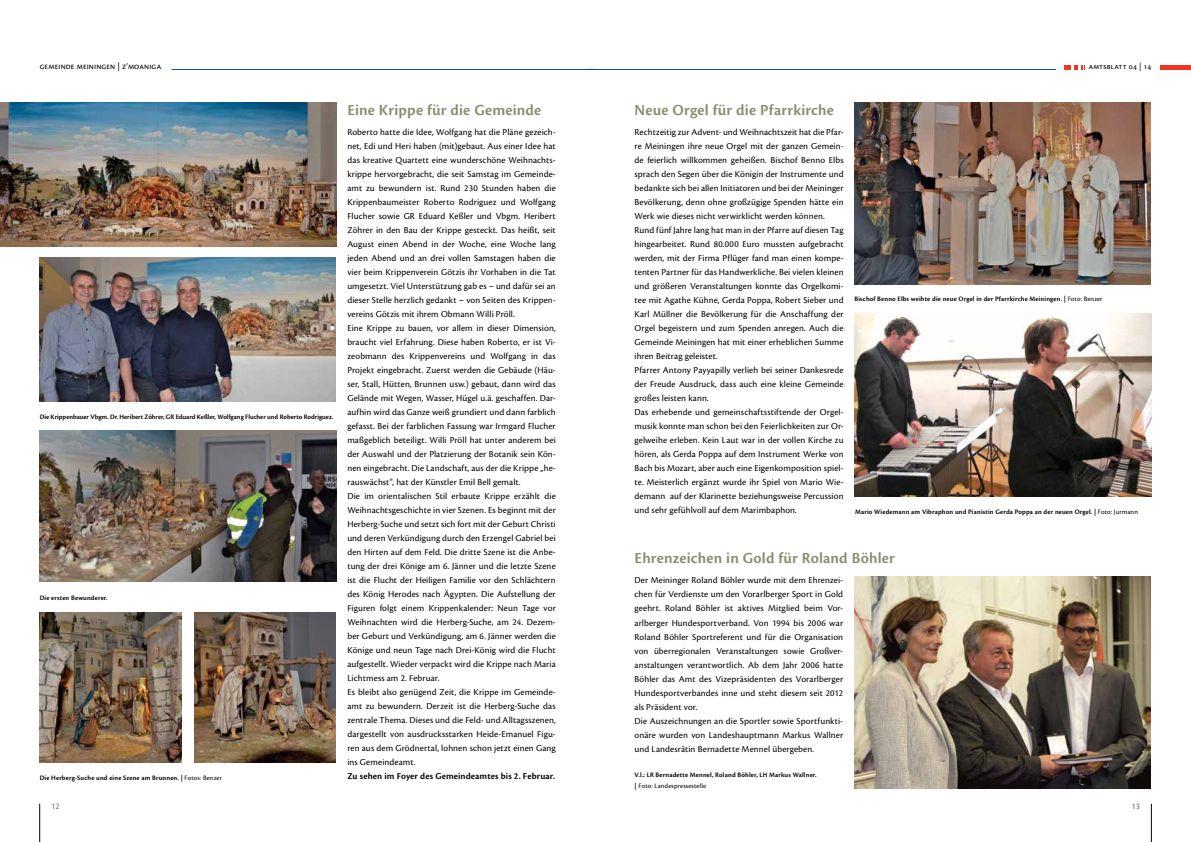
<style>
.page{position:relative;width:1191px;height:842px;background:#fff}
.page>*{position:absolute;margin:0;border:0;box-sizing:border-box;transform-origin:0 0}
.t1{font:600 16px "Cronos Pro";letter-spacing:.015em;color:#878e6f}
.t2{font:9.5px/14px "Cronos Pro";letter-spacing:.01em;color:#000}
.t3{font:600 9.5px "Cronos Pro";letter-spacing:.01em;color:#000}
.t4{font:9px "Cronos Pro";letter-spacing:.015em;color:#000}
.t5{font:9px "Cronos Pro";color:#6d6e71}
.t6{font:8.5px "Cronos Pro";letter-spacing:.025em;color:#000}
.t7{font:600 7px/11px "Cronos Pro";letter-spacing:.02em;color:#000}
.t8{font:600 7px "Cronos Pro";letter-spacing:-.005em;color:#000}
.s1{font-weight:400}
</style>
<div class="page">
<hr style="left:1151px;top:804px;width:1px;height:38px;background:#000">
<svg style="left:1064px;top:65px;width:19px;height:4px"></svg>
<hr style="left:1159px;top:65px;width:32px;height:4px;background:#ee3524">
<hr style="left:587px;top:69px;width:469px;height:1px;background:#00539b">
<hr style="left:40px;top:804px;width:1px;height:38px;background:#000">
<hr style="left:171px;top:69px;width:424px;height:1px;background:#00539b">
<img style="left:854px;top:576px;width:296px;height:212px">
<img style="left:854px;top:102px;width:296px;height:183px">
<img style="left:855px;top:313px;width:296px;height:183px">
<img style="left:0;top:102px;width:336px;height:144px">
<img style="left:40px;top:257px;width:296px;height:144px">
<img style="left:40px;top:431px;width:296px;height:151px">
<img style="left:40px;top:612px;width:141px;height:150px">
<img style="left:194px;top:612px;width:142px;height:150px">
<p class="t4" style="left:40px;top:61px;width:123px">gemeinde meiningen | z‘moaniga</p>
<p class="t8" style="left:40px;top:412px;width:295px">Die Krippenbauer Vbgm. Dr. Heribert Zöhrer, GR Eduard Keßler, Wolfgang Flucher und Roberto Rodriguez.</p>
<p class="t7" style="left:40px;top:592px;width:69px">Die ersten Bewunderer.</p>
<p class="t7" style="left:40px;top:772px;width:184px">Die Herberg-Suche und eine Szene am Brunnen. | <span class="s1">Fotos: Benzer</span></p>
<p class="t5" style="left:51px;top:801px;width:10px">12</p>
<h1 class="t1" style="left:347px;top:100px;width:195px">Eine Krippe für die Gemeinde</h1>
<h1 class="t1" style="left:634px;top:100px;width:201px">Neue Orgel für die Pfarrkirche</h1>
<p class="t6" style="left:1088px;top:61px;width:64px">amtsblatt 04 | 14</p>
<p class="t2" style="left:347px;top:125px;width:210px">Roberto hatte die Idee, Wolfgang hat die Pläne gezeich&shy;net, Edi und Heri haben (mit)gebaut. Aus einer Idee hat das kreative Quartett eine wunderschöne Weihnachts&shy;krippe hervorgebracht, die seit Samstag im Gemeinde&shy;amt zu bewundern ist. Rund 230 Stunden haben die Krippenbaumeister Roberto Rodriguez und Wolfgang Flucher sowie GR Eduard Keßler und Vbgm. Heribert Zöhrer in den Bau der Krippe gesteckt. Das heißt, seit August einen Abend in der Woche, eine Woche lang jeden Abend und an drei vollen Samstagen haben die vier beim Krippenverein Götzis ihr Vorhaben in die Tat umgesetzt. Viel Unterstützung gab es – und dafür sei an dieser Stelle herzlich gedankt – von Seiten des Krippen&shy;vereins Götzis mit ihrem Obmann Willi Pröll.<br>Eine Krippe zu bauen, vor allem in dieser Dimension, braucht viel Erfahrung. Diese haben Roberto, er ist Vi&shy;zeobmann des Krippenvereins und Wolfgang in das Projekt eingebracht. Zuerst werden die Gebäude (Häu&shy;ser, Stall, Hütten, Brunnen usw.) gebaut, dann wird das Gelände mit Wegen, Wasser, Hügel u.ä. geschaffen. Dar&shy;aufhin wird das Ganze weiß grundiert und dann farblich gefasst. Bei der farblichen Fassung war Irmgard Flucher maßgeblich beteiligt. Willi Pröll hat unter anderem bei der Auswahl und der Platzierung der Botanik sein Kön&shy;nen eingebracht. Die Landschaft, aus der die Krippe „he&shy;rauswächst“, hat der Künstler Emil Bell gemalt.<br>Die im orientalischen Stil erbaute Krippe erzählt die Weihnachtsgeschichte in vier Szenen. Es beginnt mit der Herberg-Suche und setzt sich fort mit der Geburt Christi und deren Verkündigung durch den Erzengel Gabriel bei den Hirten auf dem Feld. Die dritte Szene ist die Anbe&shy;tung der drei Könige am 6. Jänner und die letzte Szene ist die Flucht der Heiligen Familie vor den Schlächtern des König Herodes nach Ägypten. Die Aufstellung der Figuren folgt einem Krippenkalender: Neun Tage vor Weihnachten wird die Herberg-Suche, am 24. Dezem&shy;ber Geburt und Verkündigung, am 6. Jänner werden die Könige und neun Tage nach Drei-König wird die Flucht aufgestellt. Wieder verpackt wird die Krippe nach Maria Lichtmess am 2. Februar.<br>Es bleibt also genügend Zeit, die Krippe im Gemeinde&shy;amt zu bewundern. Derzeit ist die Herberg-Suche das zentrale Thema. Dieses und die Feld- und Alltagsszenen, dargestellt von ausdrucksstarken Heide-Emanuel Figu&shy;ren aus dem Grödnertal, lohnen schon jetzt einen Gang ins Gemeindeamt.</p>
<p class="t3" style="left:347px;top:771px;width:209px">Zu sehen im Foyer des Gemeindeamtes bis 2. Februar.</p>
<p class="t2" style="left:634px;top:125px;width:211px">Rechtzeitig zur Advent- und Weihnachtszeit hat die Pfar&shy;re Meiningen ihre neue Orgel mit der ganzen Gemein&shy;de feierlich willkommen geheißen. Bischof Benno Elbs sprach den Segen über die Königin der Instrumente und bedankte sich bei allen Initiatoren und bei der Meininger Bevölkerung, denn ohne großzügige Spenden hätte ein Werk wie dieses nicht verwirklicht werden können.<br>Rund fünf Jahre lang hat man in der Pfarre auf diesen Tag hingearbeitet. Rund 80.000 Euro mussten aufgebracht werden, mit der Firma Pflüger fand man einen kompe&shy;tenten Partner für das Handwerkliche. Bei vielen kleinen und größeren Veranstaltungen konnte das Orgelkomi&shy;tee mit Agathe Kühne, Gerda Poppa, Robert Sieber und Karl Müllner die Bevölkerung für die Anschaffung der Orgel begeistern und zum Spenden anregen. Auch die Gemeinde Meiningen hat mit einer erheblichen Summe ihren Beitrag geleistet.<br>Pfarrer Antony Payyapilly verlieh bei seiner Dankesrede der Freude Ausdruck, dass auch eine kleine Gemeinde großes leisten kann.<br>Das erhebende und gemeinschaftsstiftende der Orgel&shy;musik konnte man schon bei den Feierlichkeiten zur Or&shy;gelweihe erleben. Kein Laut war in der vollen Kirche zu hören, als Gerda Poppa auf dem Instrument Werke von Bach bis Mozart, aber auch eine Eigenkomposition spiel&shy;te. Meisterlich ergänzt wurde ihr Spiel von Mario Wie&shy;demann auf der Klarinette beziehungsweise Percussion und sehr gefühlvoll auf dem Marimbaphon.</p>
<p class="t7" style="left:854px;top:294px;width:250px">Bischof Benno Elbs weihte die neue Orgel in der Pfarrkirche Meiningen. | <span class="s1">Foto: Benzer</span></p>
<p class="t7" style="left:855px;top:506px;width:284px">Mario Wiedemann am Vibraphon und Pianistin Gerda Poppa an der neuen Orgel. | <span class="s1">Foto: Jurmann</span></p>
<h1 class="t1" style="left:634px;top:549px;width:262px">Ehrenzeichen in Gold für Roland Böhler</h1>
<p class="t2" style="left:634px;top:573px;width:210px">Der Meininger Roland Böhler wurde mit dem Ehrenzei&shy;chen für Verdienste um den Vorarlberger Sport in Gold geehrt. Roland Böhler ist aktives Mitglied beim Vor&shy;arlberger Hundesportverband. Von 1994 bis 2006 war Roland Böhler Sportreferent und für die Organisation von überregionalen Veranstaltungen sowie Großver&shy;anstaltungen verantwortlich. Ab dem Jahr 2006 hatte Böhler das Amt des Vizepräsidenten des Vorarlberger Hundesportverbandes inne und steht diesem seit 2012 als Präsident vor.<br>Die Auszeichnungen an die Sportler sowie Sportfunkti&shy;onäre wurden von Landeshauptmann Markus Wallner und Landesrätin Bernadette Mennel übergeben.</p>
<p class="t7" style="left:634px;top:769px;width:183px">V.l.: LR Bernadette Mennel, Roland Böhler, LH Markus Wallner. | <span class="s1">Foto: Landespressestelle</span></p>
<p class="t5" style="left:1131px;top:801px;width:10px">13</p>
</div>
